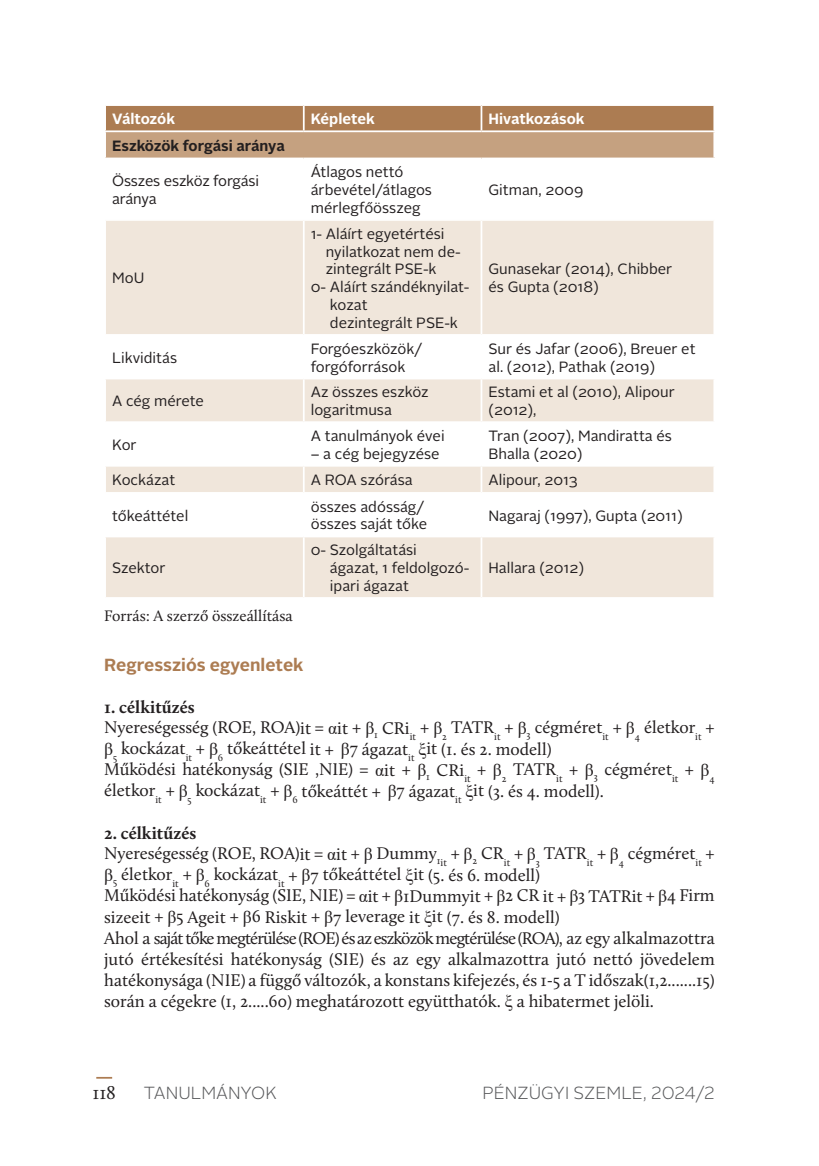
<style>
.page{position:relative;width:819px;height:1166px;background:#fff}
.page>*{position:absolute;margin:0;border:0;box-sizing:border-box;transform-origin:0 0}
.t1{font:19.25px "Calluna";color:#231f20}
.t2{font:17.5px/21px "Calluna";color:#231f20}
.t3{font:300 17.5px "Alright Sans";color:#57585a}
.t4{font:700 17.5px "Alright Sans";color:#ac7c52}
.t5{font:15.75px "Calluna";color:#231f20}
.t6{font:14.88px/17.8px "Alright Sans";color:#231f20}
.t7{font:700 14.88px "Alright Sans";color:#fff}
.t8{font:700 14.88px "Alright Sans";letter-spacing:-.005em;color:#231f20}
.s1{font-weight:700}
.s2{font-family:"Times New Roman"}
</style>
<div class="page">
<svg style="left:96px;top:1077px;width:16px;height:1px"></svg>
<div style="left:105px;top:131px;width:609px;height:27px;background:#c5a180"></div>
<svg style="left:106px;top:221px;width:607px;height:376px;fill:#f0e6db"></svg>
<div style="left:106px;top:105px;width:607px;height:25px;background:#ac7c52"></div>
<hr style="left:481px;top:104px;width:234px;height:2px;background:#fff">
<hr style="left:480px;top:106px;width:2px;height:24px;background:#fff">
<hr style="left:104px;top:130px;width:200px;height:2px;background:#fff">
<hr style="left:304px;top:130px;width:177px;height:2px;background:#fff">
<hr style="left:481px;top:130px;width:234px;height:2px;background:#fff">
<hr style="left:303px;top:221px;width:1px;height:113px;background:#fff">
<hr style="left:480px;top:221px;width:2px;height:113px;background:#fff">
<hr style="left:104px;top:334px;width:200px;height:2px;background:#fff">
<hr style="left:304px;top:334px;width:177px;height:2px;background:#fff">
<hr style="left:303px;top:336px;width:1px;height:42px;background:#fff">
<hr style="left:481px;top:334px;width:234px;height:2px;background:#fff">
<hr style="left:480px;top:336px;width:2px;height:42px;background:#fff">
<hr style="left:104px;top:378px;width:200px;height:1px;background:#fff">
<hr style="left:304px;top:378px;width:177px;height:1px;background:#fff">
<hr style="left:303px;top:379px;width:1px;height:42px;background:#fff">
<hr style="left:481px;top:378px;width:234px;height:1px;background:#fff">
<hr style="left:480px;top:379px;width:2px;height:42px;background:#fff">
<hr style="left:104px;top:421px;width:200px;height:2px;background:#fff">
<hr style="left:304px;top:421px;width:177px;height:2px;background:#fff">
<hr style="left:303px;top:423px;width:1px;height:42px;background:#fff">
<hr style="left:481px;top:421px;width:234px;height:2px;background:#fff">
<hr style="left:480px;top:423px;width:2px;height:42px;background:#fff">
<hr style="left:104px;top:465px;width:200px;height:2px;background:#fff">
<hr style="left:304px;top:465px;width:177px;height:2px;background:#fff">
<svg style="left:303px;top:467px;width:1px;height:25px"></svg>
<hr style="left:481px;top:465px;width:234px;height:2px;background:#fff">
<hr style="left:480px;top:467px;width:2px;height:25px;background:#fff">
<hr style="left:104px;top:492px;width:200px;height:2px;background:#fff">
<hr style="left:304px;top:492px;width:177px;height:2px;background:#fff">
<hr style="left:303px;top:494px;width:1px;height:42px;background:#fff">
<hr style="left:481px;top:492px;width:234px;height:2px;background:#fff">
<hr style="left:480px;top:494px;width:2px;height:42px;background:#fff">
<hr style="left:104px;top:536px;width:200px;height:1px;background:#fff">
<hr style="left:304px;top:536px;width:177px;height:1px;background:#fff">
<hr style="left:303px;top:537px;width:1px;height:60px;background:#fff">
<hr style="left:481px;top:536px;width:234px;height:1px;background:#fff">
<hr style="left:480px;top:537px;width:2px;height:60px;background:#fff">
<hr style="left:104px;top:132px;width:2px;height:26px;background:#fff">
<hr style="left:713px;top:132px;width:2px;height:26px;background:#fff">
<p class="t7" style="left:112px;top:108px;width:64px">Változók</p>
<p class="t7" style="left:311px;top:108px;width:65px">Képletek</p>
<p class="t7" style="left:488px;top:108px;width:98px">Hivatkozások</p>
<p class="t8" style="left:112px;top:136px;width:174px">Eszközök forgási aránya</p>
<p class="t6" style="left:112px;top:172px;width:148px">Összes eszköz forgási aránya</p>
<p class="t6" style="left:311px;top:163px;width:123px">Átlagos nettó árbevétel/átlagos mérlegfőösszeg</p>
<p class="t6" style="left:488px;top:181px;width:96px">Gitman, 2009</p>
<p class="t6" style="left:112px;top:269px;width:34px">MoU</p>
<p class="t6" style="left:311px;top:225px;width:135px">1- Aláírt egyetértési</p>
<p class="t6" style="left:326px;top:243px;width:136px">nyilatkozat nem de-</p>
<p class="t6" style="left:326px;top:260px;width:112px">zintegrált PSE-k</p>
<p class="t6" style="left:311px;top:278px;width:159px">0- Aláírt szándéknyilat-</p>
<p class="t6" style="left:330px;top:296px;width:39px">kozat</p>
<p class="t6" style="left:330px;top:314px;width:129px">dezintegrált PSE-k</p>
<p class="t6" style="left:488px;top:260px;width:185px">Gunasekar (2014), Chibber és Gupta (2018)</p>
<p class="t6" style="left:112px;top:349px;width:66px">Likviditás</p>
<p class="t6" style="left:311px;top:340px;width:113px">Forgóeszközök/ forgóforrások</p>
<p class="t6" style="left:488px;top:340px;width:208px">Sur és Jafar (2006), Breuer et al. (2012), Pathak (2019)</p>
<p class="t6" style="left:112px;top:392px;width:93px">A cég mérete</p>
<p class="t6" style="left:311px;top:383px;width:119px">Az összes eszköz logaritmusa</p>
<p class="t6" style="left:488px;top:383px;width:188px">Estami et al (2010), Alipour (2012),</p>
<p class="t6" style="left:112px;top:436px;width:26px">Kor</p>
<p class="t6" style="left:311px;top:427px;width:135px">A tanulmányok évei</p>
<p class="t6" style="left:311px;top:445px;width:130px">– a cég bejegyzése</p>
<p class="t6" style="left:488px;top:427px;width:185px">Tran (2007), Mandiratta és<br>Bhalla (2020)</p>
<p class="t6" style="left:112px;top:471px;width:65px">Kockázat</p>
<p class="t6" style="left:311px;top:471px;width:103px">A ROA szórása</p>
<p class="t6" style="left:488px;top:471px;width:91px">Alipour, 2013</p>
<p class="t6" style="left:112px;top:507px;width:78px">tőkeáttétel</p>
<p class="t6" style="left:311px;top:498px;width:118px">összes adósság/ összes saját tőke</p>
<p class="t6" style="left:488px;top:507px;width:196px">Nagaraj (1997), Gupta (2011)</p>
<p class="t6" style="left:112px;top:559px;width:55px">Szektor</p>
<p class="t6" style="left:330px;top:541px;width:140px;text-indent:-19px">0- Szolgáltatási ágazat, 1 feldolgozó&shy;ipari ágazat</p>
<p class="t6" style="left:488px;top:559px;width:97px">Hallara (2012)</p>
<p class="t5" style="left:104px;top:606px;width:190px">Forrás: A szerző összeállítása</p>
<p class="t4" style="left:104px;top:653px;width:201px">Regressziós egyenletek</p>
<p class="t2" style="left:104px;top:698px;width:612px;line-height:19.2px"><span class="s1">1. célkitűzés<br></span>Nyereségesség (ROE, ROA)it = <span class="s2">α</span>it + <span class="s2">β</span><sub>1</sub> CRi<sub>it</sub> + <span class="s2">β</span><sub>2</sub> TATR<sub>it</sub> + <span class="s2">β</span><sub>3</sub> cégméret<sub>it</sub> + <span class="s2">β</span><sub>4</sub> életkor<sub>it</sub> +</p>
<p class="t2" style="left:104px;top:738px;width:612px;line-height:20.1px"><span class="s2">β</span><sub>5</sub> kockázat<sub>it</sub> + <span class="s2">β</span><sub>6</sub> tőkeáttétel it + <span class="s2">β</span>7 ágazat<sub>it</sub> <span class="s2">ξ</span>it (1. és 2. modell)<br>Működési hatékonyság (SIE ,NIE) = <span class="s2">α</span>it + <span class="s2">β</span><sub>1</sub> CRi<sub>it</sub> + <span class="s2">β</span><sub>2</sub> TATR<sub>it</sub> + <span class="s2">β</span><sub>3</sub> cégméret<sub>it</sub> + <span class="s2">β</span><sub>4</sub></p>
<p class="t2" style="left:104px;top:781px;width:501px">életkor<sub>it</sub> + <span class="s2">β</span><sub>5</sub> kockázat<sub>it</sub> + <span class="s2">β</span><sub>6</sub> tőkeáttét + <span class="s2">β</span>7 ágazat<sub>it</sub> <span class="s2">ξ</span>it (3. és 4. modell).</p>
<p class="t2" style="left:104px;top:824px;width:612px;line-height:19.2px"><span class="s1">2. célkitűzés<br></span>Nyereségesség (ROE, ROA)it = <span class="s2">α</span>it + <span class="s2">β</span> Dummy<sub>1it</sub> + <span class="s2">β</span><sub>2</sub> CR<sub>it</sub> + <span class="s2">β</span><sub>3</sub> TATR<sub>it</sub> + <span class="s2">β</span><sub>4</sub> cégméret<sub>it</sub> +</p>
<p class="t2" style="left:104px;top:863px;width:612px"><span class="s2">β</span><sub>5</sub> életkor<sub>it</sub> + <span class="s2">β</span><sub>6</sub> kockázat<sub>it</sub> + <span class="s2">β</span>7 tőkeáttétel <span class="s2">ξ</span>it (5. és 6. modell)<br>Működési hatékonyság (SIE, NIE) = <span class="s2">α</span>it + <span class="s2">β</span>1Dummyit + <span class="s2">β</span>2 CR it + <span class="s2">β</span>3 TATRit + <span class="s2">β</span>4 Firm</p>
<p class="t2" style="left:104px;top:907px;width:612px">sizeeit + <span class="s2">β</span>5 Ageit + <span class="s2">β</span>6 Riskit + <span class="s2">β</span>7 leverage it <span class="s2">ξ</span>it (7. és 8. modell)<br>Ahol a saját tőke megtérülése (ROE) és az eszközök megtérülése (ROA), az egy alkalmazottra jutó értékesítési hatékonyság (SIE) és az egy alkalmazottra jutó nettó jövedelem hatékonysága (NIE) a függő változók, a konstans kifejezés, és 1-5 a T időszak(1,2.......15) során a cégekre (1, 2.....60) meghatározott együtthatók. <span class="s2">ξ</span> a hibatermet jelöli.</p>
<p class="t1" style="left:92px;top:1081px;width:25px">118</p>
<p class="t3" style="left:144px;top:1081px;width:135px">TANULMÁNYOK</p>
<p class="t3" style="left:482px;top:1081px;width:234px">PÉNZÜGYI SZEMLE, 2024/2</p>
</div>
